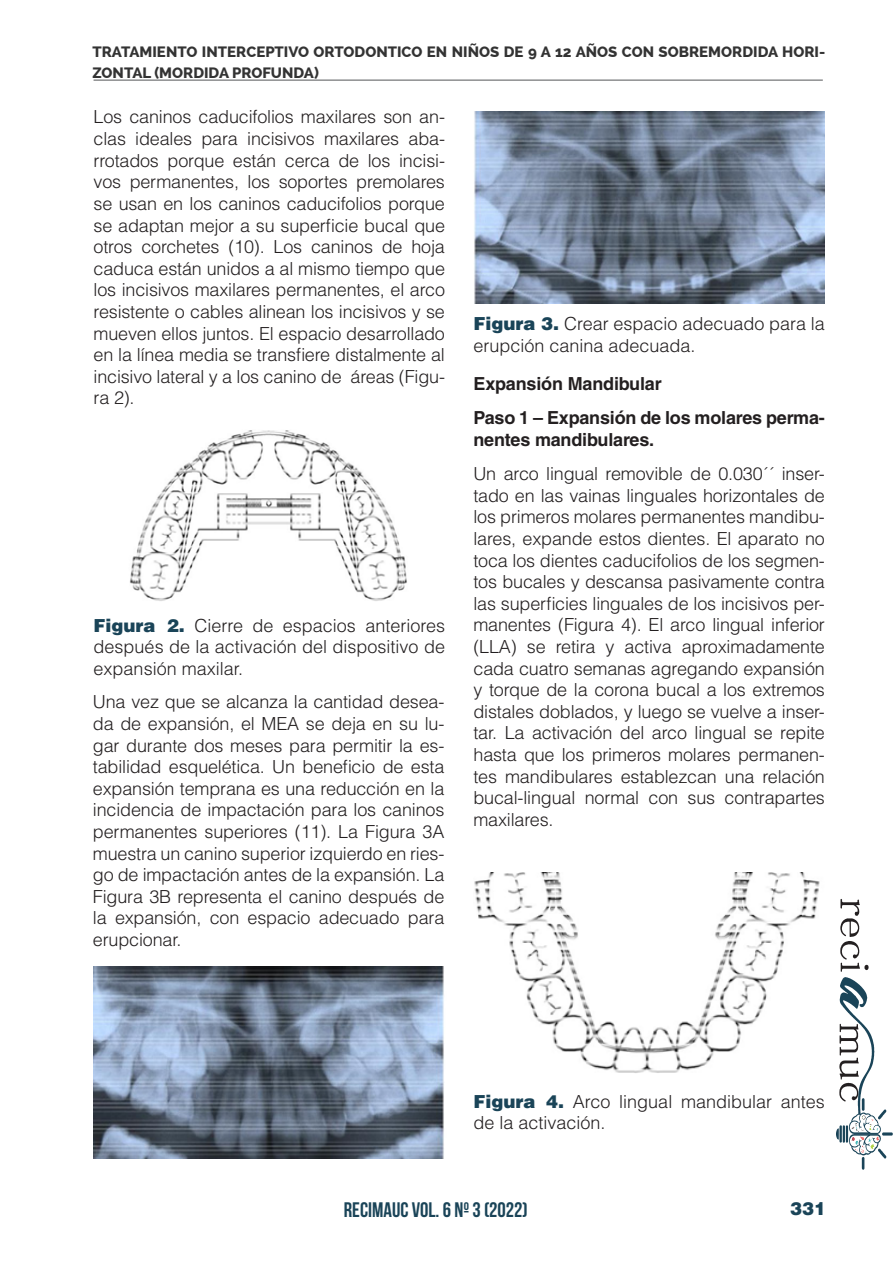
<style>
.page{position:relative;width:893px;height:1263px;background:#fff}
.page>*{position:absolute;margin:0;border:0;box-sizing:border-box;transform-origin:0 0}
.t1{font:700 21px "Bebas Neue";color:#1a4458}
.t2{font:300 18px/21.6px "Helvetica LT Std";letter-spacing:-.01em;color:#231f20;text-align:justify}
.t3{font:700 18px/21.6px "Helvetica LT Std";letter-spacing:-.01em;color:#231f20}
.t4{font:900 18px "Helvetica LT Std";color:#1a4458}
.t5{font:800 15px/21px "Raleway";color:#333}
.s1{font-weight:900;color:#1a4458}
</style>
<div class="page">
<hr style="left:94px;top:80px;width:729px;height:1px;background:#545557">
<svg style="left:836px;top:899px;width:57px;height:271px"></svg>
<img style="left:130px;top:430px;width:277px;height:171px">
<img style="left:93px;top:966px;width:351px;height:193px">
<img style="left:474px;top:111px;width:350px;height:192px">
<img style="left:474px;top:872px;width:346px;height:201px">
<p class="t5" style="left:92px;top:41px;width:734px">TRATAMIENTO INTERCEPTIVO ORTODONTICO EN NIÑOS DE 9 A 12 AÑOS CON SOBREMORDIDA HORI-<br>ZONTAL (MORDIDA PROFUNDA)</p>
<p class="t2" style="left:94px;top:106px;width:353px">Los caninos caducifolios maxilares son an&shy;clas ideales para incisivos maxilares aba&shy;rrotados porque están cerca de los incisi&shy;vos permanentes, los soportes premolares se usan en los caninos caducifolios porque se adaptan mejor a su superficie bucal que otros corchetes (10). Los caninos de hoja caduca están unidos a al mismo tiempo que los incisivos maxilares permanentes, el arco resistente o cables alinean los incisivos y se mueven ellos juntos. El espacio desarrollado en la línea media se transfiere distalmente al incisivo lateral y a los canino de áreas (Figu&shy;ra 2).</p>
<p class="t2" style="left:94px;top:614px;width:353px"><span class="s1">Figura 2.</span> Cierre de espacios anteriores después de la activación del dispositivo de expansión maxilar.</p>
<p class="t2" style="left:93px;top:691px;width:353px">Una vez que se alcanza la cantidad desea&shy;da de expansión, el MEA se deja en su lu&shy;gar durante dos meses para permitir la es&shy;tabilidad esquelética. Un beneficio de esta expansión temprana es una reducción en la incidencia de impactación para los caninos permanentes superiores (11). La Figura 3A muestra un canino superior izquierdo en ries&shy;go de impactación antes de la expansión. La Figura 3B representa el canino después de la expansión, con espacio adecuado para erupcionar.</p>
<p class="t2" style="left:473px;top:313px;width:353px"><span class="s1">Figura 3.</span> Crear espacio adecuado para la erupción canina adecuada.</p>
<p class="t3" style="left:473px;top:372px;width:190px">Expansión Mandibular</p>
<p class="t3" style="left:473px;top:407px;width:353px">Paso 1 – Expansión de los molares perma&shy;nentes mandibulares.</p>
<p class="t2" style="left:473px;top:463px;width:353px">Un arco lingual removible de 0.030´´ inser&shy;tado en las vainas linguales horizontales de los primeros molares permanentes mandibu&shy;lares, expande estos dientes. El aparato no toca los dientes caducifolios de los segmen&shy;tos bucales y descansa pasivamente contra las superficies linguales de los incisivos per&shy;manentes (Figura 4). El arco lingual inferior (LLA) se retira y activa aproximadamente cada cuatro semanas agregando expansión y torque de la corona bucal a los extremos distales doblados, y luego se vuelve a inser&shy;tar. La activación del arco lingual se repite hasta que los primeros molares permanen&shy;tes mandibulares establezcan una relación bucal-lingual normal con sus contrapartes maxilares.</p>
<p class="t2" style="left:473px;top:1090px;width:353px"><span class="s1">Figura 4.</span> Arco lingual mandibular antes de la activación.</p>
<p class="t1" style="left:344px;top:1198px;width:185px">RECIMAUC VOL. 6 Nº 3 (2022)</p>
<p class="t4" style="left:790px;top:1197px;width:38px">331</p>
</div>
